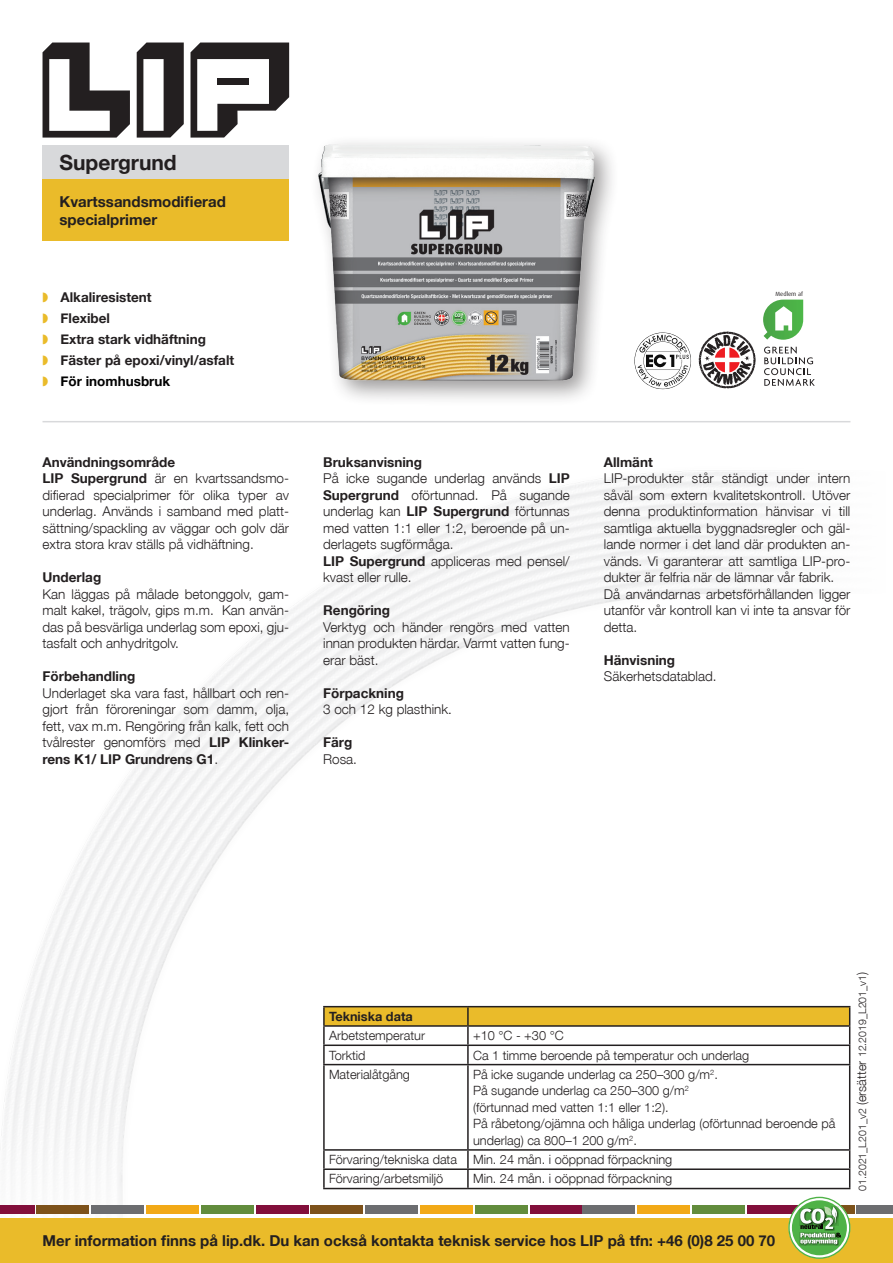
<style>
.page{position:relative;width:893px;height:1263px;background:#fff}
.page>*{position:absolute;margin:0;border:0;box-sizing:border-box;transform-origin:0 0}
.t1{font:700 21px "Helvetica Neue";color:#231f20}
.t2{font:700 15px "Helvetica Neue LT Std";color:#231f20}
.t3{font:700 15px/18px "Helvetica Neue";color:#231f20}
.t4{font:300 13.5px/16.5px "Helvetica Neue LT Std";color:#231f20;text-align:justify}
.t5{font:700 13.5px "Helvetica Neue LT Std";color:#231f20}
.t6{font:700 13.5px "Helvetica Neue";color:#231f20}
.t7{font:700 13.5px "Helvetica Neue";color:#000001}
.t8{font:300 12.75px/16.5px "Helvetica Neue LT Std";color:#231f20}
.t9{font:700 12.75px "Helvetica Neue LT Std";color:#231f20}
.t10{font:300 10.5px "Helvetica Neue LT Std";color:#231f20}
.Normal{font:6px "Dax";color:#231f20}
.s1{color:#eabb2a}
.s2{font-weight:700}
.s3{font-family:"Helvetica";font-weight:400}
.s4{font-size:12.75px}
</style>
<div class="page">
<img style="left:0;top:471px;width:893px;height:748px">
<div style="left:43px;top:145px;width:246px;height:34px;background:#d8d9db"></div>
<div style="left:43px;top:179px;width:246px;height:62px;background:#eabb2a"></div>
<hr style="left:43px;top:421px;width:807px;height:1px;background:#d8d9db">
<hr style="left:323px;top:1006px;width:145px;height:1px;background:#231f20">
<hr style="left:468px;top:1006px;width:382px;height:1px;background:#231f20">
<svg style="left:323px;top:1007px;width:527px;height:57px"></svg>
<hr style="left:323px;top:1064px;width:145px;height:1px;background:#231f20">
<hr style="left:323px;top:1065px;width:2px;height:84px;background:#231f20">
<hr style="left:468px;top:1064px;width:382px;height:1px;background:#231f20">
<hr style="left:467px;top:1065px;width:2px;height:84px;background:#231f20">
<hr style="left:849px;top:1065px;width:1px;height:84px;background:#231f20">
<hr style="left:323px;top:1149px;width:145px;height:2px;background:#231f20">
<hr style="left:468px;top:1149px;width:382px;height:2px;background:#231f20">
<hr style="left:323px;top:1168px;width:145px;height:2px;background:#231f20">
<svg style="left:323px;top:1151px;width:2px;height:37px"></svg>
<hr style="left:468px;top:1168px;width:382px;height:2px;background:#231f20">
<svg style="left:467px;top:1151px;width:2px;height:37px"></svg>
<svg style="left:849px;top:1151px;width:1px;height:37px"></svg>
<hr style="left:323px;top:1188px;width:145px;height:1px;background:#231f20">
<hr style="left:468px;top:1188px;width:382px;height:1px;background:#231f20">
<div style="left:0;top:1219px;width:893px;height:44px;background:#eabb2a"></div>
<div style="left:530px;top:1205px;width:53px;height:9px;background:#820f3b"></div>
<div style="left:475px;top:1205px;width:53px;height:9px;background:#628c3c"></div>
<div style="left:420px;top:1205px;width:53px;height:9px;background:#f2a916"></div>
<div style="left:366px;top:1205px;width:52px;height:9px;background:#6c6d70"></div>
<div style="left:311px;top:1205px;width:52px;height:9px;background:#7d521b"></div>
<div style="left:256px;top:1205px;width:52px;height:9px;background:#820f3b"></div>
<div style="left:201px;top:1205px;width:53px;height:9px;background:#628c3c"></div>
<div style="left:146px;top:1205px;width:53px;height:9px;background:#f2a916"></div>
<div style="left:91px;top:1205px;width:53px;height:9px;background:#6c6d70"></div>
<div style="left:37px;top:1205px;width:52px;height:9px;background:#7d521b"></div>
<div style="left:0;top:1205px;width:34px;height:9px;background:#820f3b"></div>
<div style="left:857px;top:1205px;width:36px;height:9px;background:#6c6d70"></div>
<div style="left:802px;top:1205px;width:52px;height:9px;background:#7d521b"></div>
<div style="left:747px;top:1205px;width:53px;height:9px;background:#820f3b"></div>
<div style="left:692px;top:1205px;width:53px;height:9px;background:#628c3c"></div>
<div style="left:637px;top:1205px;width:53px;height:9px;background:#f2a916"></div>
<div style="left:583px;top:1205px;width:52px;height:9px;background:#6c6d70"></div>
<svg style="left:788px;top:1197px;width:62px;height:62px"></svg>
<div style="left:309px;top:135px;width:311px;height:272px;background:#231f20;opacity:.45"></div>
<img style="left:309px;top:135px;width:299px;height:257px">
<svg style="left:699px;top:332px;width:57px;height:56px"></svg>
<svg style="left:634px;top:333px;width:57px;height:57px"></svg>
<svg style="left:763px;top:300px;width:40px;height:40px"></svg>
<svg style="left:764px;top:347px;width:51px;height:39px"></svg>
<svg style="left:190px;top:43px;width:99px;height:95px"></svg>
<svg style="left:43px;top:43px;width:87px;height:95px"></svg>
<svg style="left:137px;top:43px;width:47px;height:95px"></svg>
<div style="left:143px;top:59px;width:21px;height:72px;background:#fff"></div>
<div style="left:217px;top:78px;width:32px;height:7px;background:#231f20"></div>
<p class="t1" style="left:60px;top:146px;width:119px">Supergrund</p>
<p class="t3" style="left:60px;top:193px;width:168px">Kvartssandsmodifierad specialprimer</p>
<p class="t6" style="left:43px;top:287px;width:111px"><span class="s1">◗</span> Alkaliresistent</p>
<p class="t6" style="left:43px;top:308px;width:69px"><span class="s1">◗</span> Flexibel</p>
<p class="t6" style="left:43px;top:329px;width:165px"><span class="s1">◗</span> Extra stark vidhäftning</p>
<p class="t6" style="left:43px;top:350px;width:193px"><span class="s1">◗</span> Fäster på epoxi/vinyl/asfalt</p>
<p class="t7" style="left:43px;top:371px;width:129px"><span class="s1">◗</span> För inomhusbruk</p>
<p class="t5" style="left:43px;top:453px;width:134px">Användningsområde</p>
<p class="t4" style="left:43px;top:470px;width:248px"><span class="s2">LIP Supergrund</span> är en kvartssandsmo&shy;difierad specialprimer för olika typer av underlag. Används i samband med platt&shy;sättning/spackling av väggar och golv där extra stora krav ställs på vidhäftning.</p>
<p class="t5" style="left:43px;top:569px;width:60px">Underlag</p>
<p class="t4" style="left:43px;top:585px;width:248px">Kan läggas på målade betonggolv, gam&shy;malt kakel, trägolv, gips m.m. Kan använ&shy;das på besvärliga underlag som epoxi, gju&shy;tasfalt och anhydritgolv.</p>
<p class="t5" style="left:43px;top:668px;width:94px">Förbehandling</p>
<p class="t4" style="left:43px;top:684px;width:248px">Underlaget ska vara fast, hållbart och ren&shy;gjort från föroreningar som damm, olja, fett, vax m.m. Rengöring från kalk, fett och tvålrester genomförs med <span class="s2">LIP Klinker&shy;rens K1/ LIP Grundrens G1</span>.</p>
<p class="Normal" style="left:776px;top:291px;width:29px">Medlem af</p>
<p class="t5" style="left:323px;top:453px;width:101px">Bruksanvisning</p>
<p class="t4" style="left:323px;top:470px;width:248px">På icke sugande underlag används <span class="s2">LIP Supergrund</span> oförtunnad. På sugande underlag kan <span class="s2">LIP Supergrund</span> förtunnas med vatten 1:1 eller 1:2, beroende på un&shy;derlagets sugförmåga.</p>
<p class="t4" style="left:323px;top:552px;width:248px"><span class="s2">LIP Supergrund</span> appliceras med pensel/ kvast eller rulle.</p>
<p class="t5" style="left:323px;top:602px;width:68px">Rengöring</p>
<p class="t4" style="left:323px;top:618px;width:248px">Verktyg och händer rengörs med vatten innan produkten härdar. Varmt vatten fung&shy;erar bäst.</p>
<p class="t5" style="left:323px;top:684px;width:82px">Förpackning</p>
<p class="t4" style="left:323px;top:701px;width:130px">3 och 12 kg plasthink<span class="s3">.</span></p>
<p class="t5" style="left:323px;top:734px;width:31px">Färg</p>
<p class="t4" style="left:323px;top:750px;width:35px">Rosa.</p>
<p class="t5" style="left:604px;top:453px;width:50px">Allmänt</p>
<p class="t4" style="left:604px;top:470px;width:248px">LIP-produkter står ständigt under intern såväl som extern kvalitetskontroll. Utöver denna produktinformation hänvisar vi till samtliga aktuella byggnadsregler och gäl&shy;lande normer i det land där produkten an&shy;vänds. Vi garanterar att samtliga LIP-pro&shy;dukter är felfria när de lämnar vår fabrik.</p>
<p class="t4" style="left:604px;top:585px;width:248px">Då användarnas arbetsförhållanden ligger utanför vår kontroll kan vi inte ta ansvar för detta.</p>
<p class="t5" style="left:604px;top:651px;width:73px">Hänvisning</p>
<p class="t4" style="left:604px;top:668px;width:114px">Säkerhetsdatablad.</p>
<p class="t9" style="left:329px;top:1008px;width:85px">Tekniska data</p>
<p class="t8" style="left:329px;top:1027px;width:98px">Arbetstemperatur</p>
<p class="t8" style="left:473px;top:1027px;width:92px">+10 °C - +30 °C</p>
<p class="t8" style="left:329px;top:1046px;width:38px">Torktid</p>
<p class="t8" style="left:473px;top:1046px;width:278px">Ca 1 timme beroende på temperatur och underlag</p>
<p class="t8" style="left:329px;top:1066px;width:83px">Materialåtgång</p>
<p class="t8" style="left:473px;top:1066px;width:246px">På icke sugande underlag ca 250–300 g/m<sup>2</sup>.</p>
<p class="t8" style="left:473px;top:1082px;width:217px">På sugande underlag ca 250–300 g/m<sup>2</sup></p>
<p class="t8" style="left:473px;top:1099px;width:197px">(förtunnad med vatten 1:1 eller 1:2).</p>
<p class="t8" style="left:473px;top:1115px;width:364px">På råbetong/ojämna och håliga underlag (oförtunnad beroende på underlag) ca 800–1 200 g/m<sup>2</sup>.</p>
<p class="t8" style="left:329px;top:1151px;width:129px">Förvaring/tekniska data</p>
<p class="t8" style="left:473px;top:1151px;width:201px">Min. 24 mån. i oöppnad förpackning</p>
<p class="t8" style="left:329px;top:1170px;width:116px">Förvaring/arbetsmiljö</p>
<p class="t8" style="left:473px;top:1170px;width:201px">Min. 24 mån. i oöppnad förpackning</p>
<p class="t10" style="left:856px;top:1191px;width:220px;rotate:-90deg">01.2021_L201_v2 <span class="s4">(ersätter</span> 12.2019_L201_v1<span class="s4">)</span></p>
<p class="t2" style="left:43px;top:1231px;width:734px">Mer information finns på lip.dk. Du kan också kontakta teknisk service hos LIP på tfn: +46 (0)8 25 00 70</p>
</div>
